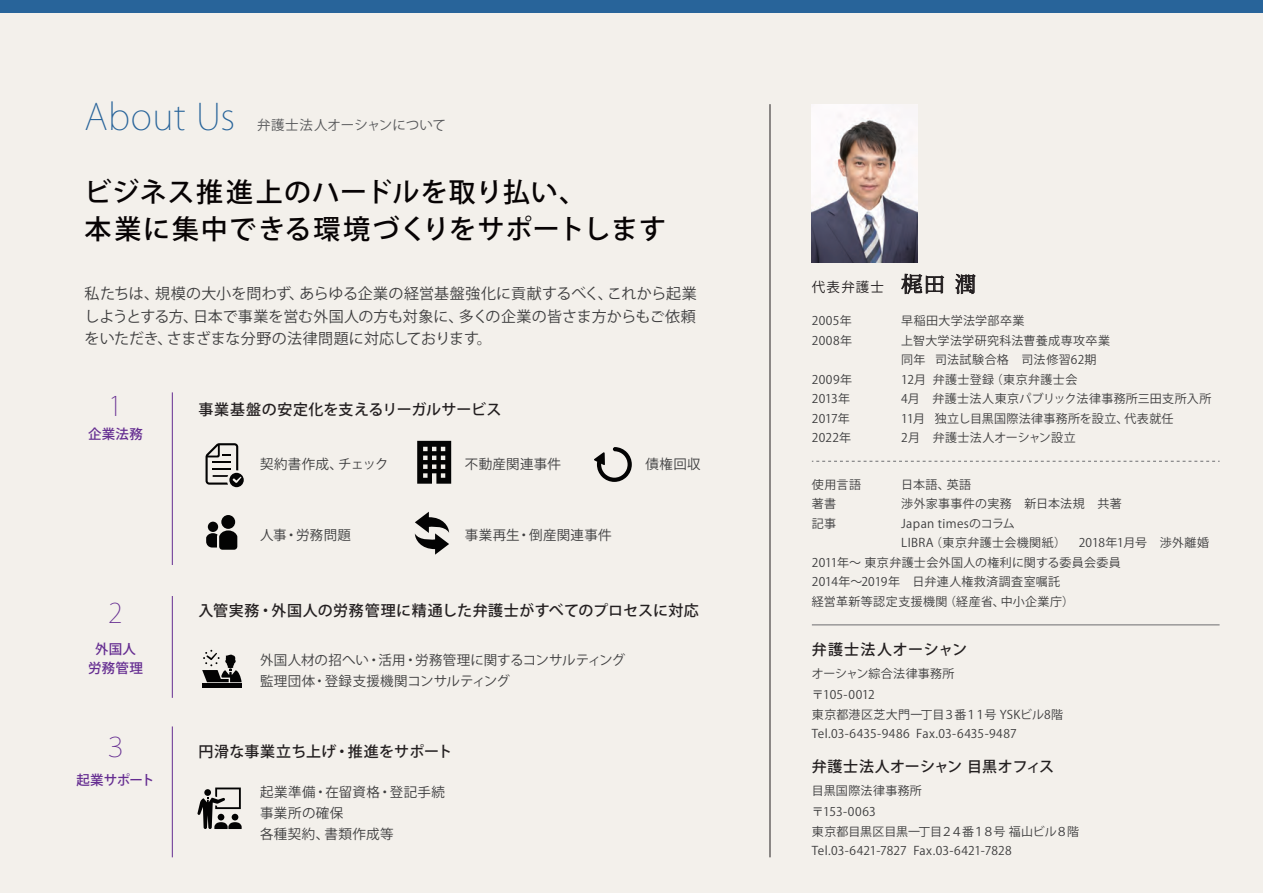
<style>
.page{position:relative;width:1263px;height:893px;background:#f3f0eb}
.page>*{position:absolute;margin:0;border:0;box-sizing:border-box;transform-origin:0 0}
.t1{font:200 36px "Koz Go Pro";letter-spacing:.01em;color:#28649a}
.t2{font:500 27px/37.5px "Koz Go Pr 6 N";letter-spacing:.04em;color:#070304}
.t3{font:200 27px "Koz Go Pr 6 N";color:#652d91}
.t4{font:15px/22.5px "Koz Go Pr 6 N";letter-spacing:-.005em;color:#3e3e3f;text-align:justify}
.t5{font:500 15px "Koz Go Pro";letter-spacing:.02em;color:#231f20}
.t6{font:500 15px "Koz Go Pro";letter-spacing:.05em;color:#231f20}
.t7{font:13.5px/21px "Koz Go Pr 6 N";letter-spacing:.02em;color:#3e3e3f}
.t8{font:500 13.5px/19.5px "Koz Go Pr 6 N";letter-spacing:.01em;color:#652d91;text-align:center}
.t9{font:13.5px "Koz Go Pr 6 N";letter-spacing:.01em;color:#57585a}
.t10{font:13.5px "Koz Go Pr 6 N";letter-spacing:.085em;color:#231f20}
.t11{font:12px/19.5px "Koz Go Pr 6 N";letter-spacing:.02em;color:#3e3e3f}
.t12{font:12px/19.5px "Koz Go Pr 6 N";color:#3e3e3f}
.s1{font-family:"Koz Min Pro";font-size:21px}
</style>
<div class="page">
<div style="left:0;top:0;width:1263px;height:13px;background:#28649a"></div>
<img style="left:812px;top:104px;width:105px;height:158px">
<svg style="left:901px;top:274px;width:43px;height:20px"></svg>
<svg style="left:955px;top:274px;width:21px;height:20px"></svg>
<svg style="left:812px;top:461px;width:407px;height:1px"></svg>
<hr style="left:812px;top:624px;width:407px;height:1px;background:#6c6d70">
<hr style="left:202px;top:683px;width:40px;height:4px;background:#030303">
<svg style="left:202px;top:650px;width:40px;height:32px"></svg>
<svg style="left:197px;top:787px;width:45px;height:42px"></svg>
<svg style="left:206px;top:443px;width:38px;height:44px"></svg>
<svg style="left:417px;top:441px;width:34px;height:43px"></svg>
<svg style="left:594px;top:447px;width:38px;height:35px"></svg>
<div style="left:221px;top:515px;width:14px;height:14px;background:#030303;border-radius:50%"></div>
<div style="left:208px;top:522px;width:10px;height:10px;background:#030303;border-radius:50%"></div>
<svg style="left:206px;top:530px;width:31px;height:20px"></svg>
<svg style="left:415px;top:512px;width:34px;height:43px"></svg>
<hr style="left:172px;top:392px;width:1px;height:173px;background:#652d91">
<hr style="left:172px;top:596px;width:1px;height:102px;background:#652d91">
<hr style="left:172px;top:726px;width:1px;height:131px;background:#652d91">
<hr style="left:770px;top:104px;width:1px;height:753px;background:#231f20">
<h1 class="t1" style="left:85px;top:93px;width:152px">About Us</h1>
<p class="t9" style="left:257px;top:117px;width:190px">弁護士法人オーシャンについて</p>
<h2 class="t2" style="left:85px;top:174px;width:583px">ビジネス推進上のハードルを取り払い、<br>本業に集中できる環境づくりをサポートします</h2>
<p class="t4" style="left:85px;top:283px;width:614px">私たちは、規模の大小を問わず、あらゆる企業の経営基盤強化に貢献するべく、これから起業しようとする方、日本で事業を営む外国人の方も対象に、多くの企業の皆さま方からもご依頼をいただき、さまざまな分野の法律問題に対応しております。</p>
<h2 class="t3" style="left:108px;top:391px;width:16px">1</h2>
<p class="t8" style="left:88px;top:425px;width:56px">企業法務</p>
<h2 class="t3" style="left:108px;top:598px;width:16px">2</h2>
<p class="t8" style="left:88px;top:639px;width:56px">外国人労務管理</p>
<h2 class="t3" style="left:102px;top:732px;width:28px">３</h2>
<p class="t8" style="left:76px;top:770px;width:80px">起業サポート</p>
<p class="t5" style="left:198px;top:399px;width:304px">事業基盤の安定化を支えるリーガルサービス</p>
<p class="t7" style="left:260px;top:454px;width:130px">契約書作成、チェック</p>
<p class="t7" style="left:465px;top:454px;width:98px">不動産関連事件</p>
<p class="t7" style="left:646px;top:454px;width:57px">債権回収</p>
<p class="t7" style="left:260px;top:525px;width:92px">人事・労務問題</p>
<p class="t7" style="left:465px;top:525px;width:148px">事業再生・倒産関連事件</p>
<p class="t5" style="left:198px;top:601px;width:502px">入管実務・外国人の労務管理に精通した弁護士がすべてのプロセスに対応</p>
<p class="t7" style="left:260px;top:649px;width:367px;line-height:21.6px">外国人材の招へい・活用・労務管理に関するコンサルティング監理団体・登録支援機関コンサルティング</p>
<p class="t5" style="left:198px;top:742px;width:256px">円滑な事業立ち上げ・推進をサポート</p>
<p class="t7" style="left:260px;top:782px;width:186px">起業準備・在留資格・登記手続事業所の確保<br>各種契約、書類作成等</p>
<p class="t10" style="left:812px;top:279px;width:166px">代表弁護士 <span class="s1">梶田 潤</span></p>
<p class="t11" style="left:812px;top:311px;width:42px">2005年<br>2008年</p>
<p class="t11" style="left:812px;top:370px;width:42px">2009年<br>2013年<br>2017年<br>2022年</p>
<p class="t11" style="left:901px;top:311px;width:312px">早稲田大学法学部卒業<br>上智大学法学研究科法曹養成専攻卒業<br>同年 司法試験合格　司法修習62期<br>12月 弁護士登録（東京弁護士会<br>4月 弁護士法人東京パブリック法律事務所三田支所入所<br>11月 独立し目黒国際法律事務所を設立、代表就任<br>2月 弁護士法人オーシャン設立</p>
<p class="t11" style="left:901px;top:475px;width:309px">日本語、英語<br>渉外家事事件の実務　新日本法規　共著<br>Japan timesのコラム<br>LIBRA（東京弁護士会機関紙）　2018年1月号　渉外離婚</p>
<p class="t11" style="left:812px;top:475px;width:51px">使用言語著書<br>記事</p>
<p class="t11" style="left:812px;top:553px;width:310px">2011年～ 東京弁護士会外国人の権利に関する委員会委員<br>2014年～2019年　日弁連人権救済調査室嘱託<br>経営革新等認定支援機関（経産省、中小企業庁）</p>
<p class="t6" style="left:812px;top:640px;width:157px">弁護士法人オーシャン</p>
<p class="t11" style="left:812px;top:664px;width:144px">オーシャン綜合法律事務所</p>
<p class="t11" style="left:812px;top:685px;width:253px">〒105-0012<br>東京都港区芝大門一丁目３番１１号 YSKビル8階<br>Tel.03-6435-9486 Fax.03-6435-9487</p>
<p class="t5" style="left:812px;top:757px;width:244px">弁護士法人オーシャン 目黒オフィス</p>
<p class="t11" style="left:812px;top:781px;width:112px">目黒国際法律事務所</p>
<p class="t12" style="left:812px;top:802px;width:269px">〒153-0063<br>東京都目黒区目黒一丁目２４番１８号 福山ビル８階<br>Tel.03-6421-7827 Fax.03-6421-7828</p>
</div>
